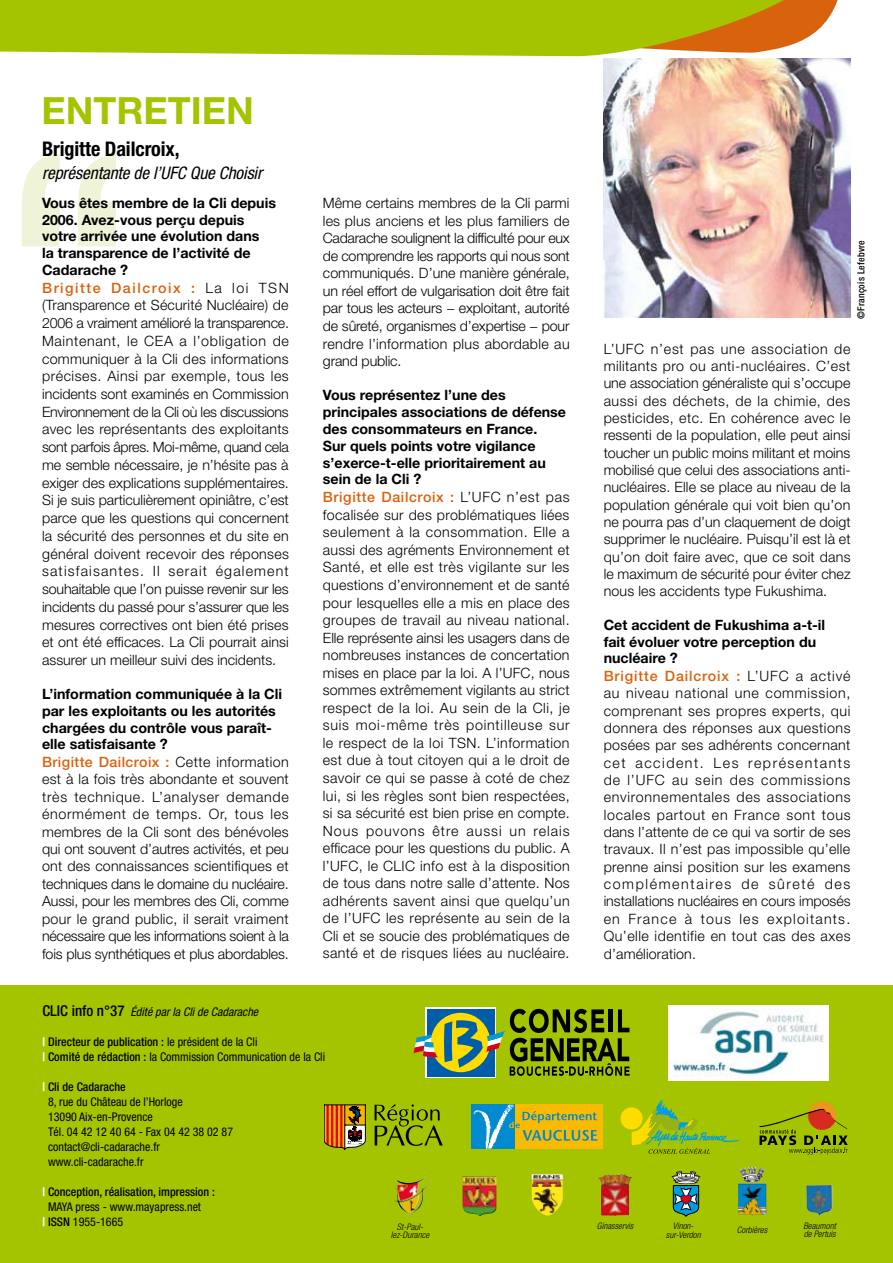
<style>
.page{position:relative;width:893px;height:1263px;background:#fff}
.page>*{position:absolute;margin:0;border:0;box-sizing:border-box;transform-origin:0 0}
.t1{font:700 condensed 288px "Helvetica Neue";color:#eff4d9}
.t2{font:700 37.5px "Helvetica Neue";color:#a4c400}
.t3{font:700 condensed 20.1px "Helvetica Neue";letter-spacing:-.005em;color:#000}
.t4{font:italic condensed 17.25px "Helvetica Neue";letter-spacing:-.005em;color:#000}
.t5{font:300 14.25px/17.4px "Helvetica Neue";letter-spacing:.015em;color:#000}
.t6{font:300 14.25px/17.2px "Helvetica Neue";letter-spacing:.035em;color:#000}
.t7{font:condensed 12px/15px "Helvetica Neue";color:#000}
.t8{font:italic condensed 12px "Helvetica Neue";color:#000}
.t9{font:500 condensed 12px "Helvetica Neue";color:#000}
.t10{font:500 condensed 9.75px "Helvetica Neue";letter-spacing:.025em;color:#000}
.t11{font:italic 300 condensed 9px/7.5px "Helvetica Neue";color:#000;text-align:center}
.s1{font-weight:700}
.s2{font-weight:500;color:#d9620d}
.s3{font-weight:500;font-style:normal;font-size:15px}
.s4{font-weight:700;color:#fff}
.s5{font-weight:500}
</style>
<div class="page">
<div style="left:0;top:985px;width:893px;height:278px;background:#a4c400"></div>
<svg style="left:425px;top:1007px;width:71px;height:71px"></svg>
<svg style="left:413px;top:1009px;width:217px;height:67px"></svg>
<div style="left:668px;top:1005px;width:161px;height:76px;background:#fff"></div>
<img style="left:671px;top:1010px;width:153px;height:67px">
<svg style="left:745px;top:1167px;width:5px;height:7px"></svg>
<img style="left:598px;top:1174px;width:34px;height:42px">
<img style="left:462px;top:1176px;width:34px;height:40px">
<img style="left:532px;top:1174px;width:31px;height:41px">
<svg style="left:672px;top:1171px;width:28px;height:46px"></svg>
<img style="left:394px;top:1177px;width:39px;height:40px">
<svg style="left:0;top:0;width:834px;height:56px;background:#afbd13"></svg>
<img style="left:806px;top:1185px;width:27px;height:32px">
<svg style="left:375px;top:1104px;width:68px;height:42px"></svg>
<svg style="left:324px;top:1105px;width:42px;height:44px;background:#b16a26"></svg>
<div style="left:471px;top:1104px;width:44px;height:45px;background:#008bd0"></div>
<div style="left:515px;top:1104px;width:87px;height:45px;background:#faba00"></div>
<svg style="left:473px;top:1104px;width:124px;height:45px"></svg>
<svg style="left:620px;top:1100px;width:120px;height:54px"></svg>
<svg style="left:759px;top:1101px;width:89px;height:53px"></svg>
<img style="left:604px;top:58px;width:246px;height:259px">
<h2 class="t2" style="left:42px;top:88px;width:214px">ENTRETIEN</h2>
<h3 class="t3" style="left:42px;top:137px;width:139px">Brigitte Dailcroix,</h3>
<p class="t4" style="left:42px;top:163px;width:222px">représentante de l’UFC Que Choisir</p>
<p class="t5" style="left:42px;top:194px;width:248px"><span class="s1">Vous êtes membre de la Cli depuis 2006. Avez-vous perçu depuis<br>votre arrivée une évolution dans<br>la transparence de l’activité de Cadarache ?<br></span><span class="s2">Brigitte Dailcroix :</span> La loi TSN (Transparence et Sécurité Nucléaire) de 2006 a vraiment amélioré la transparence.<br>Maintenant, le CEA a l’obligation de communiquer à la Cli des informations précises. Ainsi par exemple, tous les incidents sont examinés en Commission Environnement de la Cli où les discussions avec les représentants des exploitants sont parfois âpres. Moi-même, quand cela me semble nécessaire, je n’hésite pas à exiger des explications supplémentaires.<br>Si je suis particulièrement opiniâtre, c’est parce que les questions qui concernent la sécurité des personnes et du site en général doivent recevoir des réponses satisfaisantes. Il serait également souhaitable que l’on puisse revenir sur les incidents du passé pour s’assurer que les mesures correctives ont bien été prises et ont été efficaces. La Cli pourrait ainsi assurer un meilleur suivi des incidents.</p>
<p class="t5" style="left:42px;top:685px;width:248px"><span class="s1">L’information communiquée à la Cli par les exploitants ou les autorités chargées du contrôle vous paraît&shy;elle satisfaisante ?<br></span><span class="s2">Brigitte Dailcroix :</span> Cette information est à la fois très abondante et souvent très technique. L’analyser demande énormément de temps. Or, tous les membres de la Cli sont des bénévoles qui ont souvent d’autres activités, et peu ont des connaissances scientifiques et techniques dans le domaine du nucléaire.<br>Aussi, pour les membres des Cli, comme pour le grand public, il serait vraiment nécessaire que les informations soient à la fois plus synthétiques et plus abordables.</p>
<h1 class="t1" style="left:2px;top:83px;width:135px">“</h1>
<p class="t5" style="left:323px;top:194px;width:248px;text-align:justify">Même certains membres de la Cli parmi les plus anciens et les plus familiers de Cadarache soulignent la difficulté pour eux de comprendre les rapports qui nous sont communiqués. D’une manière générale, un réel effort de vulgarisation doit être fait par tous les acteurs − exploitant, autorité de sûreté, organismes d’expertise − pour rendre l’information plus abordable au grand public.</p>
<p class="t5" style="left:323px;top:386px;width:248px"><span class="s1">Vous représentez l’une des principales associations de défense des consommateurs en France.<br>Sur quels points votre vigilance s’exerce-t-elle prioritairement au sein de la Cli ?<br></span><span class="s2">Brigitte Dailcroix :</span> L’UFC n’est pas focalisée sur des problématiques liées seulement à la consommation. Elle a aussi des agréments Environnement et Santé, et elle est très vigilante sur les questions d’environnement et de santé pour lesquelles elle a mis en place des groupes de travail au niveau national.<br>Elle représente ainsi les usagers dans de nombreuses instances de concertation mises en place par la loi. A l’UFC, nous sommes extrêmement vigilants au strict respect de la loi. Au sein de la Cli, je suis moi-même très pointilleuse sur le respect de la loi TSN. L’information est due à tout citoyen qui a le droit de savoir ce qui se passe à coté de chez lui, si les règles sont bien respectées, si sa sécurité est bien prise en compte.<br>Nous pouvons être aussi un relais efficace pour les questions du public. A l’UFC, le CLIC info est à la disposition de tous dans notre salle d’attente. Nos adhérents savent ainsi que quelqu’un de l’UFC les représente au sein de la Cli et se soucie des problématiques de santé et de risques liées au nucléaire.</p>
<p class="t10" style="left:855px;top:319px;width:80px;rotate:-90deg">©François Lefebvre</p>
<p class="t5" style="left:604px;top:340px;width:248px;text-align:justify">L’UFC n’est pas une association de militants pro ou anti-nucléaires. C’est une association généraliste qui s’occupe aussi des déchets, de la chimie, des pesticides, etc. En cohérence avec le ressenti de la population, elle peut ainsi toucher un public moins militant et moins mobilisé que celui des associations anti&shy;nucléaires. Elle se place au niveau de la population générale qui voit bien qu’on ne pourra pas d’un claquement de doigt supprimer le nucléaire. Puisqu’il est là et qu’on doit faire avec, que ce soit dans le maximum de sécurité pour éviter chez nous les accidents type Fukushima.</p>
<p class="t6" style="left:604px;top:616px;width:248px"><span class="s1">Cet accident de Fukushima a-t-il<br>fait évoluer votre perception du nucléaire ?<br></span><span class="s2">Brigitte Dailcroix :</span> L’UFC a activé au niveau national une commission, comprenant ses propres experts, qui donnera des réponses aux questions posées par ses adhérents concernant cet accident. Les représentants de l’UFC au sein des commissions environnementales des associations locales partout en France sont tous dans l’attente de ce qui va sortir de ses travaux. Il n’est pas impossible qu’elle prenne ainsi position sur les examens complémentaires de sûreté des installations nucléaires en cours imposés en France à tous les exploitants.<br>Qu’elle identifie en tout cas des axes d’amélioration.</p>
<p class="t8" style="left:43px;top:1005px;width:217px"><span class="s3">CLIC info n°37</span> Édité par la Cli de Cadarache</p>
<p class="t7" style="left:43px;top:1034px;width:284px"><span class="s4">|</span> <span class="s5">Directeur de publication :</span> le président de la Cli<br><span class="s4">|</span> <span class="s5">Comité de rédaction :</span> la Commission Communication de la Cli</p>
<p class="t7" style="left:48px;top:1079px;width:187px;text-indent:-6px"><span class="s4">|</span> <span class="s5">Cli de Cadarache<br></span>8, rue du Château de l’Horloge<br>13090 Aix-en-Provence<br>Tél. 04 42 12 40 64 - Fax 04 42 38 02 87 contact@cli-cadarache.fr www.cli-cadarache.fr</p>
<p class="t9" style="left:43px;top:1185px;width:174px"><span class="s4">|</span> Conception, réalisation, impression :</p>
<p class="t7" style="left:48px;top:1199px;width:155px">MAYA press - www.mayapress.net</p>
<p class="t7" style="left:43px;top:1214px;width:82px"><span class="s4">|</span> <span class="s5">ISSN</span> 1955-1665</p>
<p class="t11" style="left:391px;top:1223px;width:40px">St-Paul&shy;lez-Durance</p>
<p class="t11" style="left:803px;top:1222px;width:34px;text-align:left">Beaumont de Pertuis</p>
<p class="t11" style="left:597px;top:1222px;width:38px">Ginasservis</p>
<p class="t11" style="left:666px;top:1221px;width:36px;line-height:9px">Vinon&shy;sur-Verdon</p>
<p class="t11" style="left:737px;top:1226px;width:32px">Corbières</p>
</div>
